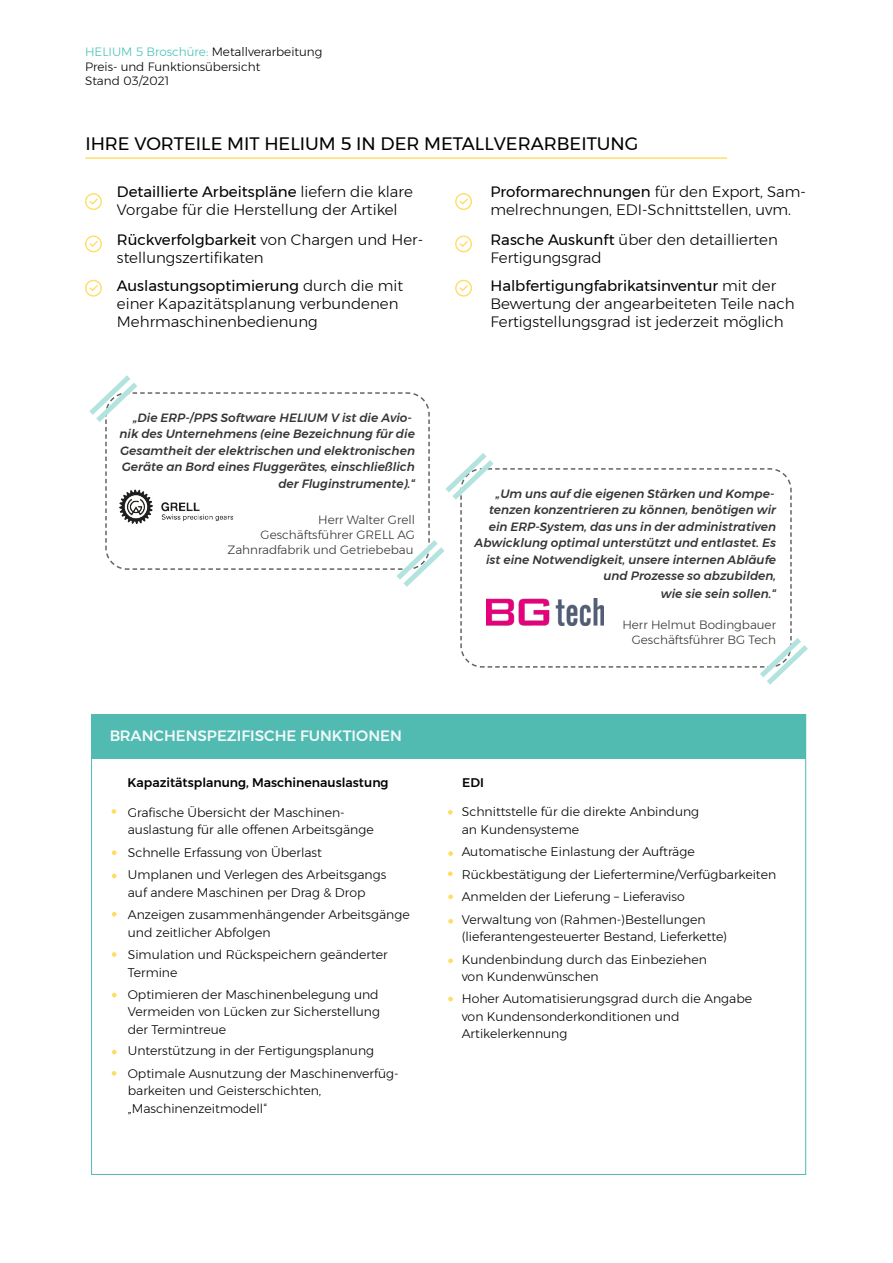
<style>
.page{position:relative;width:893px;height:1263px;background:#fff}
.page>*{position:absolute;margin:0;border:0;box-sizing:border-box;transform-origin:0 0}
.t1{font:18px "Montserrat";color:#000}
.t2{font:300 15px/18px "Montserrat";color:#020203}
.t3{font:300 15px/18px "Montserrat";color:#000}
.t4{font:500 15px "Montserrat";color:#fff}
.t5{font:300 12.45px/22.5px "Montserrat";color:#020203}
.t6{font:500 12.45px "Montserrat";color:#020203}
.t7{font:italic 500 12px/16.5px "Montserrat";color:#353533;text-align:right}
.t8{font:300 12px/15px "Montserrat";color:#353533;text-align:right}
.t9{font:300 12px/14.4px "Montserrat";color:#000}
.s1{color:#47c2b6}
.s2{font-weight:400}
</style>
<div class="page">
<hr style="left:85px;top:157px;width:642px;height:2px;background:#ffdd65">
<svg style="left:85px;top:193px;width:17px;height:17px"></svg>
<svg style="left:85px;top:280px;width:17px;height:17px"></svg>
<svg style="left:85px;top:235px;width:17px;height:17px"></svg>
<svg style="left:455px;top:193px;width:17px;height:17px"></svg>
<svg style="left:455px;top:235px;width:17px;height:17px"></svg>
<svg style="left:455px;top:280px;width:17px;height:17px"></svg>
<div style="left:92px;top:714px;width:714px;height:45px;background:#51bbb2"></div>
<svg style="left:112px;top:809px;width:4px;height:5px"></svg>
<svg style="left:112px;top:850px;width:5px;height:5px"></svg>
<svg style="left:112px;top:874px;width:5px;height:4px"></svg>
<svg style="left:112px;top:912px;width:5px;height:4px"></svg>
<svg style="left:112px;top:952px;width:5px;height:5px"></svg>
<svg style="left:112px;top:993px;width:5px;height:4px"></svg>
<svg style="left:112px;top:1050px;width:5px;height:4px"></svg>
<svg style="left:112px;top:1071px;width:4px;height:5px"></svg>
<svg style="left:448px;top:810px;width:5px;height:5px"></svg>
<svg style="left:448px;top:851px;width:5px;height:5px"></svg>
<svg style="left:448px;top:894px;width:5px;height:5px"></svg>
<svg style="left:448px;top:919px;width:5px;height:5px"></svg>
<svg style="left:448px;top:958px;width:5px;height:5px"></svg>
<svg style="left:448px;top:997px;width:5px;height:4px"></svg>
<svg style="left:448px;top:871px;width:5px;height:5px"></svg>
<svg style="left:89px;top:375px;width:719px;height:310px"></svg>
<img style="left:111px;top:485px;width:157px;height:43px">
<p class="t9" style="left:85px;top:45px;width:239px"><span class="s1">HELIUM 5 Broschüre:</span> Metallverarbeitung<br>Preis- und Funktionsübersicht<br>Stand 03/2021</p>
<h1 class="t1" style="left:85px;top:130px;width:555px">IHRE VORTEILE MIT HELIUM 5 IN DER METALLVERARBEITUNG</h1>
<p class="t3" style="left:117px;top:182px;width:297px"><span class="s2">Detaillierte Arbeitspläne</span> liefern die klare<br>Vorgabe für die Herstellung der Artikel</p>
<p class="t3" style="left:117px;top:230px;width:308px"><span class="s2">Rückverfolgbarkeit</span> von Chargen und Her&shy;stellungszertifikaten</p>
<p class="t2" style="left:490px;top:230px;width:289px"><span class="s2">Rasche Auskunft</span> über den detaillierten<br>Fertigungsgrad</p>
<p class="t2" style="left:490px;top:182px;width:317px"><span class="s2">Proformarechnungen</span> für den Export, Sam&shy;melrechnungen, EDI-Schnittstellen, uvm.</p>
<p class="t3" style="left:117px;top:276px;width:288px"><span class="s2">Auslastungsoptimierung</span> durch die mit einer Kapazitätsplanung verbundenen<br>Mehrmaschinenbedienung</p>
<p class="t7" style="left:119px;top:409px;width:297px">„Die ERP-/PPS Software HELIUM V ist die Avio&shy;nik des Unternehmens (eine Bezeichnung für die Gesamtheit der elektrischen und elektronischen Geräte an Bord eines Fluggerätes, einschließlich der Fluginstrumente).“</p>
<p class="t8" style="left:227px;top:512px;width:189px">Herr Walter Grell<br>Geschäftsführer GRELL AG<br>Zahnradfabrik und Getriebebau</p>
<p class="t2" style="left:490px;top:276px;width:306px"><span class="s2">Halbfertigungfabrikatsinventur</span> mit der<br>Bewertung der angearbeiteten Teile nach<br>Fertigstellungsgrad ist jederzeit möglich</p>
<p class="t7" style="left:475px;top:485px;width:303px">„Um uns auf die eigenen Stärken und Kompe&shy;tenzen konzentrieren zu können, benötigen wir ein ERP-System, das uns in der administrativen Abwicklung optimal unterstützt und entlastet. Es ist eine Notwendigkeit, unsere internen Abläufe und Prozesse so abzubilden,</p>
<p class="t7" style="left:661px;top:586px;width:117px">wie sie sein sollen.“</p>
<p class="t8" style="left:622px;top:617px;width:155px">Herr Helmut Bodingbauer<br>Geschäftsführer BG Tech</p>
<p class="t4" style="left:109px;top:724px;width:294px">BRANCHENSPEZIFISCHE FUNKTIONEN</p>
<p class="t6" style="left:128px;top:773px;width:263px">Kapazitätsplanung, Maschinenauslastung</p>
<p class="t6" style="left:462px;top:773px;width:23px">EDI</p>
<p class="t5" style="left:462px;top:803px;width:239px;line-height:17.4px">Schnittstelle für die direkte Anbindung an Kundensysteme</p>
<p class="t5" style="left:462px;top:840px;width:316px">Automatische Einlastung der Aufträge Rückbestätigung der Liefertermine/Verfügbarkeiten Anmelden der Lieferung – Lieferaviso<br>Verwaltung von (Rahmen-)Bestellungen</p>
<p class="t5" style="left:462px;top:925px;width:267px">(lieferantengesteuerter Bestand, Lieferkette)<br>Kundenbindung durch das Einbeziehen</p>
<p class="t5" style="left:462px;top:965px;width:292px">von Kundenwünschen<br>Hoher Automatisierungsgrad durch die Angabe</p>
<p class="t5" style="left:462px;top:1007px;width:219px;line-height:17.4px">von Kundensonderkonditionen und<br>Artikelerkennung</p>
<p class="t5" style="left:128px;top:803px;width:247px;line-height:17.4px">Grafische Übersicht der Maschinen&shy;auslastung für alle offenen Arbeitsgänge</p>
<p class="t5" style="left:128px;top:841px;width:260px">Schnelle Erfassung von Überlast<br>Umplanen und Verlegen des Arbeitsgangs</p>
<p class="t5" style="left:128px;top:881px;width:283px">auf andere Maschinen per Drag &amp; Drop<br>Anzeigen zusammenhängender Arbeitsgänge</p>
<p class="t5" style="left:128px;top:921px;width:262px">und zeitlicher Abfolgen<br>Simulation und Rückspeichern geänderter</p>
<p class="t5" style="left:128px;top:961px;width:252px">Termine<br>Optimieren der Maschinenbelegung und</p>
<p class="t5" style="left:128px;top:1003px;width:254px;line-height:17.4px">Vermeiden von Lücken zur Sicherstellung der Termintreue</p>
<p class="t5" style="left:128px;top:1039px;width:272px">Unterstützung in der Fertigungsplanung<br>Optimale Ausnutzung der Maschinenverfüg-</p>
<p class="t5" style="left:128px;top:1082px;width:195px;line-height:17.4px">barkeiten und Geisterschichten, „Maschinenzeitmodell“</p>
</div>
